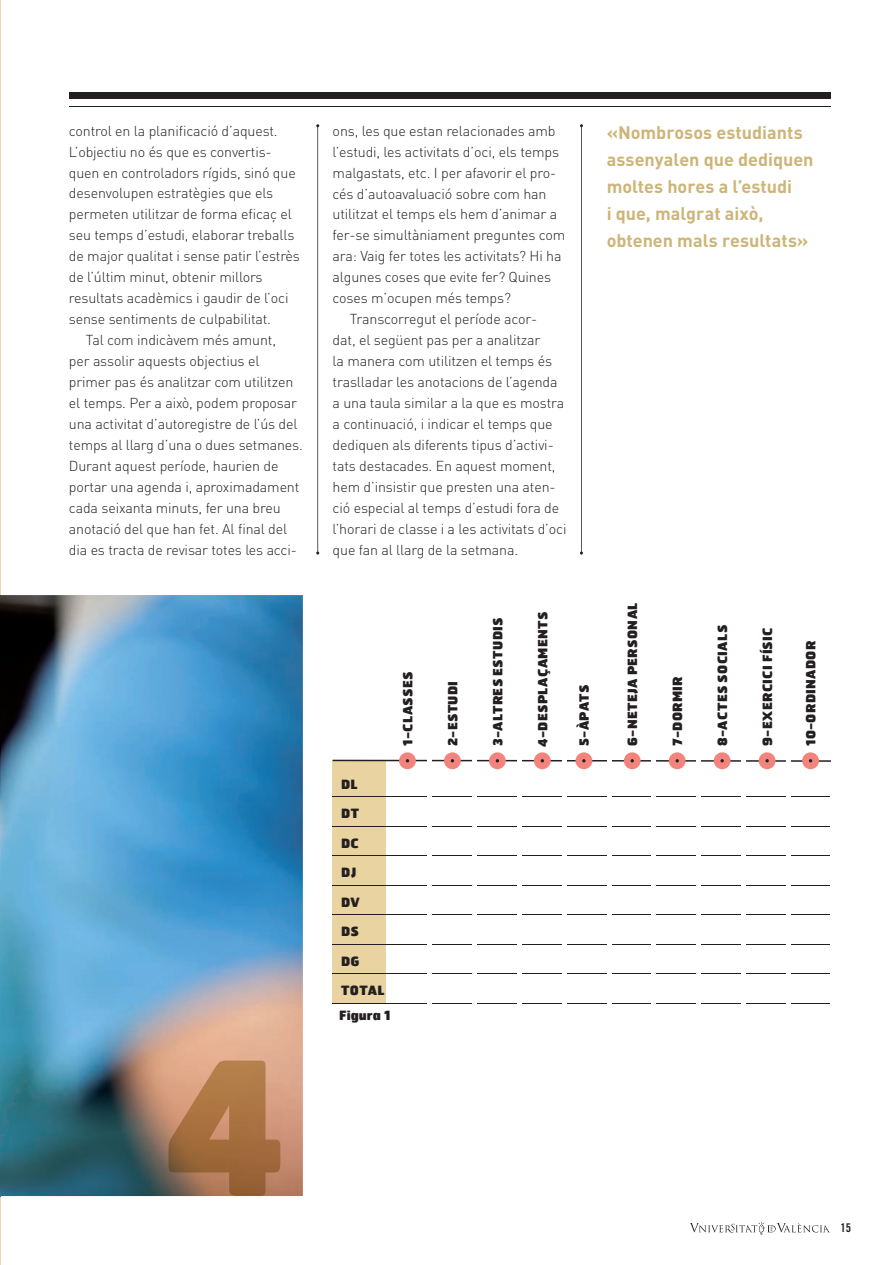
<style>
.page{position:relative;width:895px;height:1265px;background:#fff}
.page>*{position:absolute;margin:0;border:0;box-sizing:border-box;transform-origin:0 0}
.t1{font:700 18px/27px "DIN";color:#ccb576}
.t2{font:300 14.25px "DIN";letter-spacing:-.01em;color:#231f20}
.t3{font:900 12.75px "Hermes";letter-spacing:.02em;color:#231f20}
.t4{font:12px "Trade Gothic Bold Cond Twenty";color:#231f20}
</style>
<div class="page">
<hr style="left:0;top:0;width:1px;height:1265px;background:#e6daac">
<svg style="left:689px;top:1222px;width:141px;height:12px"></svg>
<hr style="left:317px;top:125px;width:1px;height:428px;background:#231f20">
<hr style="left:581px;top:125px;width:1px;height:428px;background:#231f20">
<hr style="left:69px;top:106px;width:761px;height:1px;background:#231f20">
<div style="left:69px;top:92px;width:761px;height:6px;background:#231f20"></div>
<img style="left:0;top:595px;width:303px;height:601px">
<div style="left:333px;top:760px;width:53px;height:244px;background:#e8d3a1"></div>
<hr style="left:333px;top:796px;width:497px;height:1px;background:#231f20">
<hr style="left:333px;top:826px;width:497px;height:1px;background:#231f20">
<hr style="left:333px;top:855px;width:497px;height:1px;background:#231f20">
<hr style="left:333px;top:885px;width:497px;height:1px;background:#231f20">
<hr style="left:333px;top:914px;width:497px;height:1px;background:#231f20">
<hr style="left:333px;top:944px;width:497px;height:1px;background:#231f20">
<hr style="left:333px;top:973px;width:497px;height:1px;background:#231f20">
<hr style="left:333px;top:1003px;width:497px;height:1px;background:#231f20">
<svg style="left:333px;top:752px;width:498px;height:17px"></svg>
<hr style="left:427px;top:753px;width:4px;height:295px;background:#fff">
<hr style="left:472px;top:753px;width:4px;height:295px;background:#fff">
<hr style="left:517px;top:753px;width:4px;height:295px;background:#fff">
<hr style="left:562px;top:753px;width:4px;height:295px;background:#fff">
<hr style="left:607px;top:753px;width:4px;height:295px;background:#fff">
<hr style="left:652px;top:753px;width:4px;height:295px;background:#fff">
<div style="left:696px;top:753px;width:5px;height:295px;background:#fff"></div>
<div style="left:741px;top:753px;width:5px;height:295px;background:#fff"></div>
<div style="left:786px;top:753px;width:5px;height:295px;background:#fff"></div>
<img style="left:168px;top:1060px;width:112px;height:136px">
<p class="t2" style="left:69px;top:122px;width:210px">control en la planificació d’aquest.</p>
<p class="t2" style="left:69px;top:143px;width:204px">L’objectiu no és que es convertis-</p>
<p class="t2" style="left:69px;top:164px;width:228px">quen en controladors rígids, sinó que</p>
<p class="t2" style="left:69px;top:185px;width:206px">desenvolupen estratègies que els</p>
<p class="t2" style="left:69px;top:205px;width:224px">permeten utilitzar de forma eficaç el</p>
<p class="t2" style="left:69px;top:226px;width:227px">seu temps d’estudi, elaborar treballs</p>
<p class="t2" style="left:69px;top:247px;width:232px">de major qualitat i sense patir l’estrès</p>
<p class="t2" style="left:69px;top:269px;width:195px">de l’últim minut, obtenir millors</p>
<p class="t2" style="left:69px;top:289px;width:221px">resultats acadèmics i gaudir de l’oci</p>
<p class="t2" style="left:69px;top:310px;width:204px">sense sentiments de culpabilitat.</p>
<p class="t2" style="left:86px;top:331px;width:192px">Tal com indicàvem més amunt,</p>
<p class="t2" style="left:69px;top:352px;width:192px">per assolir aquests objectius el</p>
<p class="t2" style="left:69px;top:373px;width:226px">primer pas és analitzar com utilitzen</p>
<p class="t2" style="left:69px;top:394px;width:229px">el temps. Per a això, podem proposar</p>
<p class="t2" style="left:69px;top:415px;width:230px">una activitat d’autoregistre de l’ús del</p>
<p class="t2" style="left:69px;top:436px;width:235px">temps al llarg d’una o dues setmanes.</p>
<p class="t2" style="left:69px;top:457px;width:211px">Durant aquest període, haurien de</p>
<p class="t2" style="left:69px;top:478px;width:232px">portar una agenda i, aproximadament</p>
<p class="t2" style="left:69px;top:499px;width:213px">cada seixanta minuts, fer una breu</p>
<p class="t2" style="left:69px;top:520px;width:220px">anotació del que han fet. Al final del</p>
<p class="t2" style="left:69px;top:540px;width:229px">dia es tracta de revisar totes les acci-</p>
<p class="t2" style="left:333px;top:122px;width:224px">ons, les que estan relacionades amb</p>
<p class="t2" style="left:333px;top:143px;width:228px">l’estudi, les activitats d’oci, els temps</p>
<p class="t2" style="left:333px;top:164px;width:225px">malgastats, etc. I per afavorir el pro-</p>
<p class="t2" style="left:333px;top:185px;width:215px">cés d’autoavaluació sobre com han</p>
<p class="t2" style="left:333px;top:206px;width:226px">utilitzat el temps els hem d’animar a</p>
<p class="t2" style="left:333px;top:226px;width:234px">fer-se simultàniament preguntes com</p>
<p class="t2" style="left:333px;top:247px;width:230px">ara: Vaig fer totes les activitats? Hi ha</p>
<p class="t2" style="left:333px;top:268px;width:220px">algunes coses que evite fer? Quines</p>
<p class="t2" style="left:333px;top:289px;width:180px">coses m’ocupen més temps?</p>
<p class="t2" style="left:350px;top:310px;width:189px">Transcorregut el període acor-</p>
<p class="t2" style="left:333px;top:331px;width:209px">dat, el següent pas per a analitzar</p>
<p class="t2" style="left:333px;top:352px;width:221px">la manera com utilitzen el temps és</p>
<p class="t2" style="left:333px;top:373px;width:226px">traslladar les anotacions de l’agenda</p>
<p class="t2" style="left:333px;top:394px;width:233px">a una taula similar a la que es mostra</p>
<p class="t2" style="left:333px;top:415px;width:221px">a continuació, i indicar el temps que</p>
<p class="t2" style="left:333px;top:436px;width:223px">dediquen als diferents tipus d’activi-</p>
<p class="t2" style="left:333px;top:457px;width:224px">tats destacades. En aquest moment,</p>
<p class="t2" style="left:333px;top:478px;width:224px">hem d’insistir que presten una aten-</p>
<p class="t2" style="left:333px;top:499px;width:228px">ció especial al temps d’estudi fora de</p>
<p class="t2" style="left:333px;top:520px;width:235px">l’horari de classe i a les activitats d’oci</p>
<p class="t2" style="left:333px;top:540px;width:187px">que fan al llarg de la setmana.</p>
<p class="t3" style="left:399px;top:746px;width:76px;rotate:-90deg">1-CLASSES</p>
<p class="t3" style="left:444px;top:746px;width:66px;rotate:-90deg">2-ESTUDI</p>
<p class="t3" style="left:341px;top:775px;width:18px">DL</p>
<p class="t3" style="left:341px;top:805px;width:20px">DT</p>
<p class="t3" style="left:341px;top:834px;width:19px">DC</p>
<p class="t3" style="left:341px;top:864px;width:17px">DJ</p>
<p class="t3" style="left:341px;top:893px;width:20px">DV</p>
<p class="t3" style="left:341px;top:923px;width:19px">DS</p>
<p class="t3" style="left:341px;top:952px;width:20px">DG</p>
<p class="t3" style="left:341px;top:982px;width:45px">TOTAL</p>
<p class="t3" style="left:339px;top:1006px;width:53px">Figura 1</p>
<p class="t3" style="left:489px;top:746px;width:130px;rotate:-90deg">3-ALTRES ESTUDIS</p>
<p class="t3" style="left:534px;top:747px;width:137px;rotate:-90deg">4-DESPLAÇAMENTS</p>
<p class="t3" style="left:576px;top:746px;width:62px;rotate:-90deg">5-ÀPATS</p>
<p class="t1" style="left:606px;top:118px;width:208px">«Nombrosos estudiants assenyalen que dediquen moltes hores a l’estudi<br>i que, malgrat això, obtenen mals resultats»</p>
<p class="t3" style="left:624px;top:746px;width:145px;rotate:-90deg">6-NETEJA PERSONAL</p>
<p class="t3" style="left:669px;top:746px;width:71px;rotate:-90deg">7-DORMIR</p>
<p class="t3" style="left:714px;top:746px;width:122px;rotate:-90deg">8-ACTES SOCIALS</p>
<p class="t3" style="left:759px;top:746px;width:120px;rotate:-90deg">9-EXERCICI FÍSIC</p>
<p class="t3" style="left:802px;top:746px;width:107px;rotate:-90deg">10-ORDINADOR</p>
<p class="t4" style="left:840px;top:1221px;width:12px">15</p>
</div>
